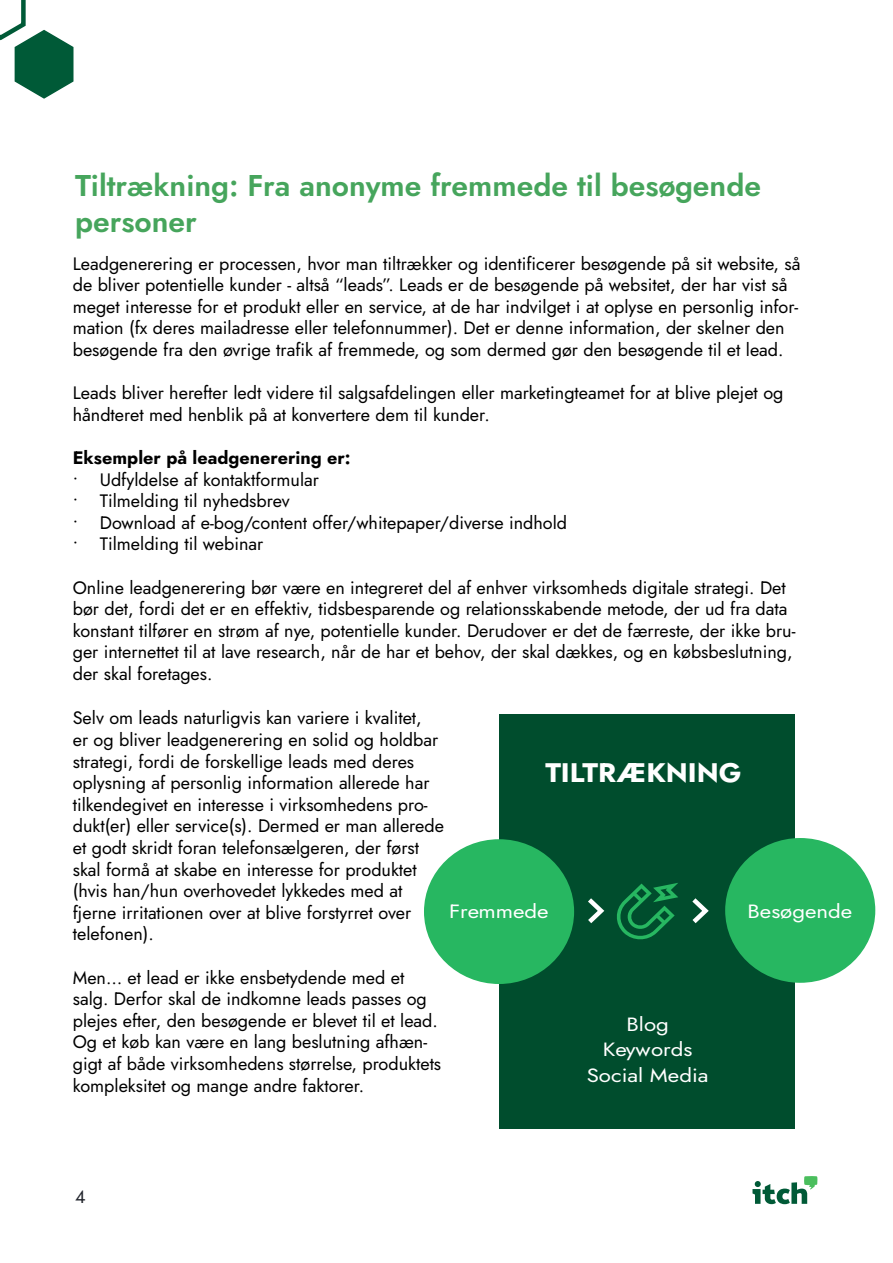
<style>
.page{position:relative;width:893px;height:1263px;background:#fff}
.page>*{position:absolute;margin:0;border:0;box-sizing:border-box;transform-origin:0 0}
.t1{font:600 30px/36px "Jost";color:#46a55c}
.t2{font:700 26.85px "Jost";color:#fff;scale:1.04 1}
.t3{font:19.2px/25.5px "Jost";color:#fff;text-align:center;scale:1.16 1}
.t4{font:18px/21.6px "Jost";color:#000}
.t5{font:700 18px "Jost";color:#000}
.t6{font:18px "Jost";color:#21242c}
</style>
<div class="page">
<svg style="left:0;top:0;width:74px;height:99px"></svg>
<div style="left:499px;top:715px;width:296px;height:414px;background:#004d2d"></div>
<div style="left:725px;top:838px;width:150px;height:145px;background:#27b761;border-radius:50%"></div>
<div style="left:424px;top:839px;width:150px;height:145px;background:#27b761;border-radius:50%"></div>
<svg style="left:588px;top:883px;width:121px;height:57px"></svg>
<svg style="left:752px;top:1176px;width:65px;height:28px"></svg>
<h1 class="t1" style="left:75px;top:168px;width:688px">Tiltrækning: Fra anonyme fremmede til besøgende personer</h1>
<p class="t4" style="left:73px;top:253px;width:729px">Leadgenerering er processen, hvor man tiltrækker og identificerer besøgende på sit website, så de bliver potentielle kunder - altså “leads”. Leads er de besøgende på websitet, der har vist så meget interesse for et produkt eller en service, at de har indvilget i at oplyse en personlig infor&shy;mation (fx deres mailadresse eller telefonnummer). Det er denne information, der skelner den besøgende fra den øvrige trafik af fremmede, og som dermed gør den besøgende til et lead.</p>
<p class="t4" style="left:73px;top:382px;width:712px">Leads bliver herefter ledt videre til salgsafdelingen eller marketingteamet for at blive plejet og håndteret med henblik på at konvertere dem til kunder.</p>
<p class="t5" style="left:73px;top:445px;width:279px">Eksempler på leadgenerering er:</p>
<p class="t4" style="left:73px;top:469px;width:248px">• Udfyldelse af kontaktformular</p>
<p class="t4" style="left:73px;top:490px;width:218px">• Tilmelding til nyhedsbrev</p>
<p class="t4" style="left:73px;top:512px;width:496px">• Download af e-bog/content offer/whitepaper/diverse indhold</p>
<p class="t4" style="left:73px;top:533px;width:192px">• Tilmelding til webinar</p>
<p class="t4" style="left:73px;top:577px;width:724px">Online leadgenerering bør være en integreret del af enhver virksomheds digitale strategi. Det bør det, fordi det er en effektiv, tidsbesparende og relationsskabende metode, der ud fra data konstant tilfører en strøm af nye, potentielle kunder. Derudover er det de færreste, der ikke bru&shy;ger internettet til at lave research, når de har et behov, der skal dækkes, og en købsbeslutning, der skal foretages.</p>
<p class="t4" style="left:73px;top:707px;width:373px">Selv om leads naturligvis kan variere i kvalitet,<br>er og bliver leadgenerering en solid og holdbar strategi, fordi de forskellige leads med deres oplysning af personlig information allerede har tilkendegivet en interesse i virksomhedens pro&shy;dukt(er) eller service(s). Dermed er man allerede et godt skridt foran telefonsælgeren, der først skal formå at skabe en interesse for produktet (hvis han/hun overhovedet lykkedes med at fjerne irritationen over at blive forstyrret over telefonen).</p>
<p class="t4" style="left:73px;top:967px;width:370px">Men… et lead er ikke ensbetydende med et<br>salg. Derfor skal de indkomne leads passes og plejes efter, den besøgende er blevet til et lead.<br>Og et køb kan være en lang beslutning afhæn&shy;gigt af både virksomhedens størrelse, produktets kompleksitet og mange andre faktorer.</p>
<h2 class="t2" style="left:545px;top:753px;width:190px">TILTRÆKNING</h2>
<p class="t3" style="left:449px;top:898px;width:87px">Fremmede</p>
<p class="t3" style="left:747px;top:898px;width:92px">Besøgende</p>
<p class="t3" style="left:587px;top:1011px;width:106px">Blog<br>Keywords<br>Social Media</p>
<p class="t6" style="left:75px;top:1184px;width:12px">4</p>
</div>
